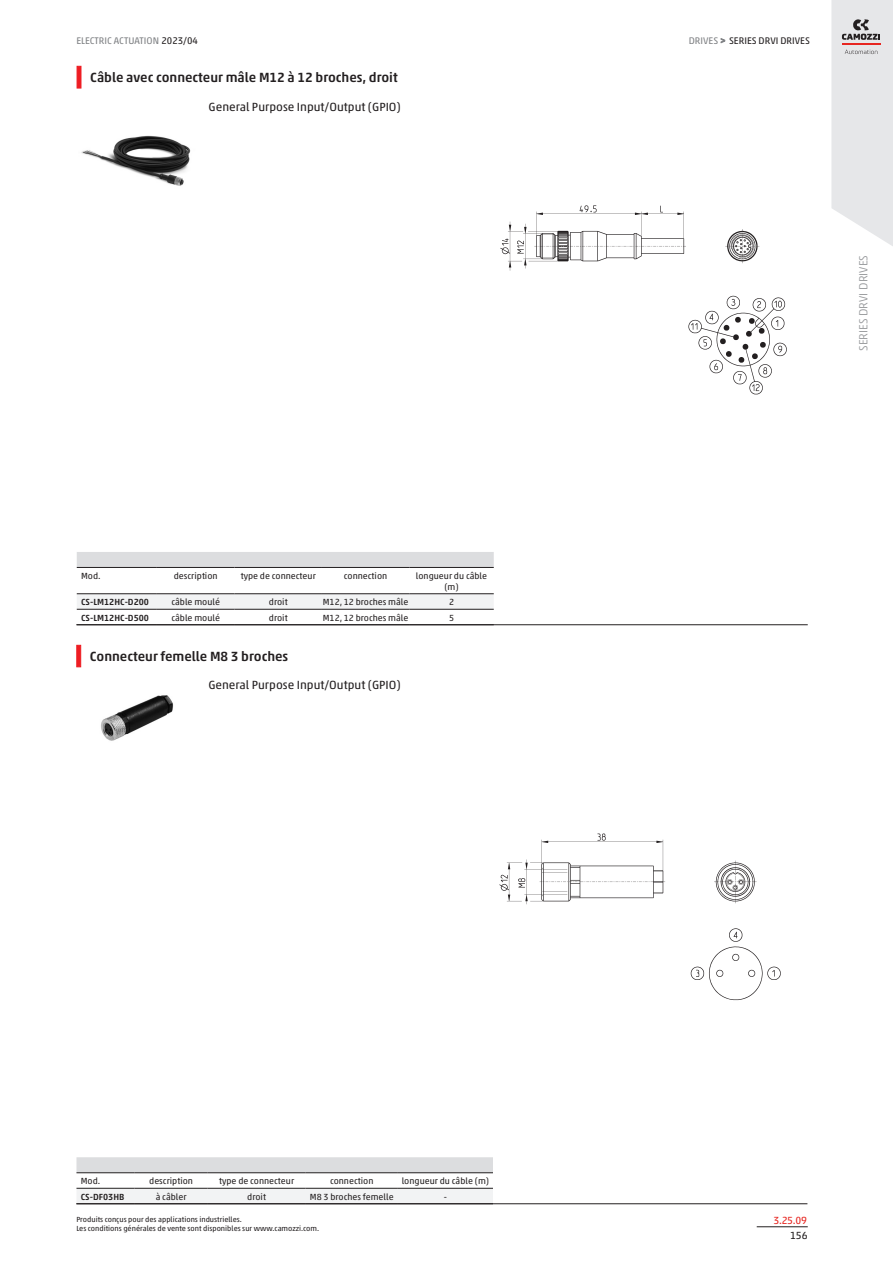
<style>
.page{position:relative;width:893px;height:1263px;background:#fff}
.page>*{position:absolute;margin:0;border:0;box-sizing:border-box;transform-origin:0 0}
.blockTitle_value{font:500 13.5px "Akko W1 G";color:#231f20}
.normal_value{font:12px "Akko W1 G";color:#231f20}
.t1{font:300 12px "Akko W1 G";color:#939598}
.secR{font:10.5px "Akko W1 G";color:#e72621}
.sec4R{font:10.5px "Akko W1 G";color:#231f20}
.footTitleR{font:9.75px "Akko W1 G";color:#808285}
.headTitleR{font:9.75px "Akko W1 G";color:#231f20}
.models_header{font:9px/10.8px "Akko W1 G";color:#231f20;text-align:center}
.models_cell{font:9px "Akko W1 G";color:#231f20}
.models_row_header{font:500 9px "Akko W1 G";color:#231f20}
.models_model{font:9px "Akko W1 G";color:#231f20}
.footNotesR{font:7.5px/9px "Akko W1 G";color:#231f20}
.s1{color:#231f20}
.s2{color:#808285}
.s3{font-size:9px;color:#808285}
</style>
<div class="page">
<hr style="left:757px;top:1226px;width:51px;height:1px;background:#231f20">
<svg style="left:831px;top:0;width:62px;height:246px;background:#e4e4e6"></svg>
<hr style="left:77px;top:66px;width:4px;height:22px;background:#ee1d23">
<div style="left:77px;top:552px;width:417px;height:15px;background:#dcdddf"></div>
<svg style="left:77px;top:594px;width:417px;height:15px"></svg>
<hr style="left:77px;top:609px;width:80px;height:1px;background:#231f20">
<hr style="left:157px;top:609px;width:78px;height:1px;background:#231f20">
<hr style="left:235px;top:609px;width:87px;height:1px;background:#231f20">
<hr style="left:322px;top:609px;width:87px;height:1px;background:#231f20">
<hr style="left:409px;top:609px;width:85px;height:1px;background:#231f20">
<hr style="left:77px;top:567px;width:80px;height:1px;background:#231f20">
<hr style="left:77px;top:593px;width:80px;height:1px;background:#231f20">
<hr style="left:157px;top:567px;width:78px;height:1px;background:#231f20">
<hr style="left:157px;top:593px;width:78px;height:1px;background:#231f20">
<hr style="left:235px;top:567px;width:87px;height:1px;background:#231f20">
<hr style="left:235px;top:593px;width:87px;height:1px;background:#231f20">
<hr style="left:322px;top:567px;width:87px;height:1px;background:#231f20">
<hr style="left:322px;top:593px;width:87px;height:1px;background:#231f20">
<hr style="left:409px;top:567px;width:85px;height:1px;background:#231f20">
<hr style="left:409px;top:593px;width:85px;height:1px;background:#231f20">
<hr style="left:76px;top:624px;width:732px;height:1px;background:#231f20">
<img style="left:81px;top:135px;width:110px;height:51px">
<img style="left:500px;top:205px;width:287px;height:190px">
<svg style="left:76px;top:645px;width:5px;height:22px"></svg>
<div style="left:76px;top:1157px;width:417px;height:15px;background:#dcdddf"></div>
<div style="left:77px;top:1189px;width:416px;height:14px;background:#f2f3f4"></div>
<hr style="left:76px;top:1172px;width:59px;height:1px;background:#231f20">
<hr style="left:76px;top:1188px;width:59px;height:1px;background:#231f20">
<hr style="left:135px;top:1172px;width:73px;height:1px;background:#231f20">
<hr style="left:135px;top:1188px;width:73px;height:1px;background:#231f20">
<hr style="left:208px;top:1172px;width:98px;height:1px;background:#231f20">
<hr style="left:208px;top:1188px;width:98px;height:1px;background:#231f20">
<hr style="left:306px;top:1172px;width:92px;height:1px;background:#231f20">
<hr style="left:306px;top:1188px;width:92px;height:1px;background:#231f20">
<hr style="left:398px;top:1172px;width:95px;height:1px;background:#231f20">
<hr style="left:398px;top:1188px;width:95px;height:1px;background:#231f20">
<hr style="left:76px;top:1203px;width:731px;height:1px;background:#231f20">
<img style="left:499px;top:833px;width:282px;height:168px">
<img style="left:101px;top:695px;width:72px;height:46px">
<p class="footTitleR" style="left:76px;top:33px;width:123px">ELECTRIC ACTUATION <span class="s1">2023/04</span></p>
<p class="headTitleR" style="left:689px;top:33px;width:123px"><span class="s2">DRIVES</span> <span class="s3">&gt;</span> SERIES DRVI DRIVES</p>
<p class="blockTitle_value" style="left:90px;top:68px;width:309px">Câble avec connecteur mâle M12 à 12 broches, droit</p>
<p class="normal_value" style="left:209px;top:98px;width:194px">General Purpose Input/Output (GPIO)</p>
<p class="t1" style="left:855px;top:351px;width:97px;rotate:-90deg">SERIES DRVI DRIVES</p>
<p class="models_model" style="left:81px;top:569px;width:21px">Mod.</p>
<p class="models_header" style="left:174px;top:570px;width:45px">description</p>
<p class="models_header" style="left:241px;top:570px;width:77px">type de connecteur</p>
<p class="models_header" style="left:344px;top:570px;width:45px">connection</p>
<p class="models_header" style="left:416px;top:570px;width:73px">longueur du câble (m)</p>
<p class="models_row_header" style="left:81px;top:595px;width:70px">CS-LM12HC-D200</p>
<p class="models_cell" style="left:171px;top:595px;width:50px">câble moulé</p>
<p class="models_cell" style="left:269px;top:595px;width:20px">droit</p>
<p class="models_cell" style="left:323px;top:595px;width:87px">M12, 12 broches mâle</p>
<p class="models_cell" style="left:449px;top:595px;width:7px">2</p>
<p class="models_row_header" style="left:81px;top:611px;width:70px">CS-LM12HC-D500</p>
<p class="models_cell" style="left:171px;top:611px;width:50px">câble moulé</p>
<p class="models_cell" style="left:269px;top:611px;width:20px">droit</p>
<p class="models_cell" style="left:323px;top:611px;width:87px">M12, 12 broches mâle</p>
<p class="models_cell" style="left:449px;top:611px;width:7px">5</p>
<p class="blockTitle_value" style="left:90px;top:647px;width:200px">Connecteur femelle M8 3 broches</p>
<p class="normal_value" style="left:208px;top:676px;width:194px">General Purpose Input/Output (GPIO)</p>
<p class="models_model" style="left:81px;top:1174px;width:21px">Mod.</p>
<p class="models_header" style="left:149px;top:1175px;width:45px">description</p>
<p class="models_header" style="left:219px;top:1175px;width:77px">type de connecteur</p>
<p class="models_header" style="left:330px;top:1175px;width:45px">connection</p>
<p class="models_header" style="left:402px;top:1175px;width:89px">longueur du câble (m)</p>
<p class="models_row_header" style="left:81px;top:1190px;width:45px">CS-DF03HB</p>
<p class="models_cell" style="left:156px;top:1190px;width:32px">à câbler</p>
<p class="models_cell" style="left:247px;top:1190px;width:20px">droit</p>
<p class="models_cell" style="left:310px;top:1190px;width:85px">M8 3 broches femelle</p>
<p class="models_cell" style="left:444px;top:1190px;width:5px">-</p>
<p class="footNotesR" style="left:76px;top:1214px;width:244px">Produits conçus pour des applications industrielles.<br>Les conditions générales de vente sont disponibles sur www.camozzi.com.</p>
<p class="secR" style="left:773px;top:1212px;width:35px">3.25.09</p>
<p class="sec4R" style="left:790px;top:1228px;width:19px">156</p>
</div>
